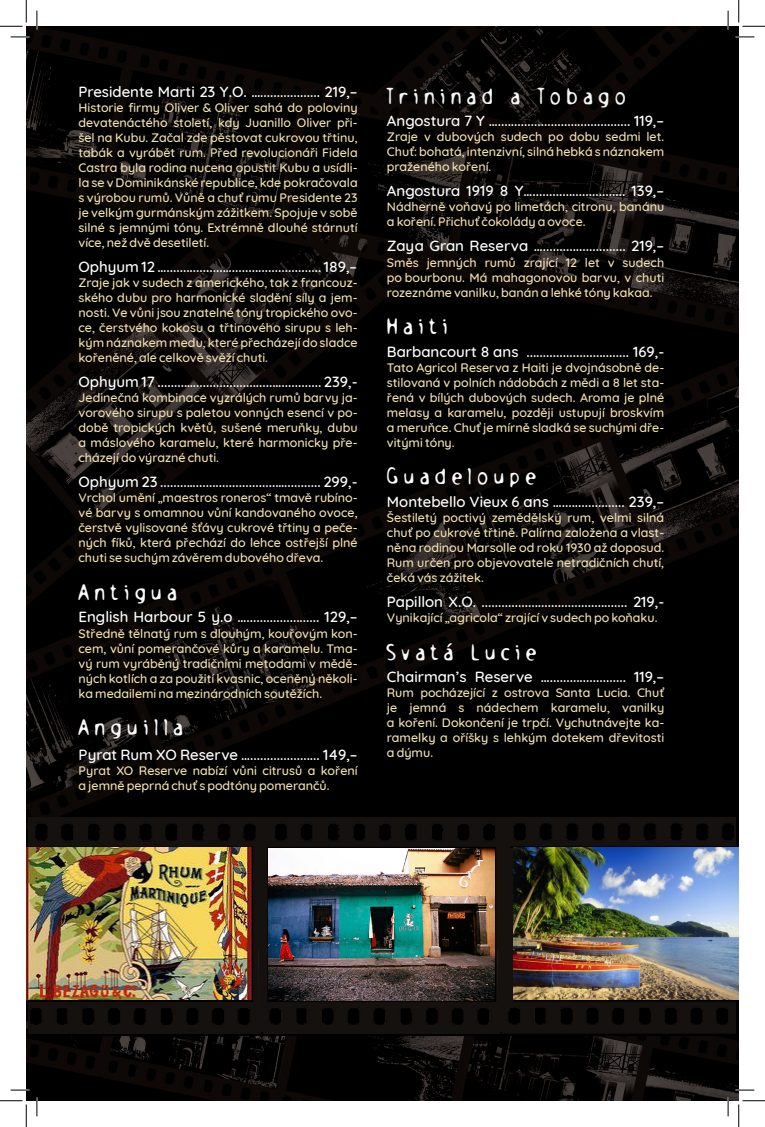
<style>
.page{position:relative;width:765px;height:1127px;background:#fff}
.page>*{position:absolute;margin:0;border:0;box-sizing:border-box;transform-origin:0 0}
.zeme_novy_nadpisy_rumak{font:22.5px "Holstein";letter-spacing:.25em;color:#fafafa}
.zeme_novy_nadpisy_rumak-2{font:22.5px "Holstein";letter-spacing:.25em;color:#f4f5f5}
.nadpis_rumak{font:500 15px "Quicksand";color:#fff}
.text_rumak_popis{font:500 15px "Quicksand";color:#fff}
.text_rumak_popis-2{font:500 12.5px/15px "Quicksand";color:#f1e0b0;text-align:justify}
</style>
<div class="page">
<img style="left:26px;top:26px;width:712px;height:1074px">
<img style="left:28px;top:816px;width:707px;height:219px">
<div style="left:504px;top:847px;width:8px;height:160px;background:#15110f"></div>
<img style="left:26px;top:847px;width:225px;height:152px">
<img style="left:513px;top:847px;width:225px;height:152px">
<img style="left:269px;top:847px;width:225px;height:153px">
<svg style="left:11px;top:36px;width:18px;height:2px"></svg>
<svg style="left:735px;top:36px;width:19px;height:2px"></svg>
<svg style="left:11px;top:1088px;width:18px;height:2px"></svg>
<svg style="left:735px;top:1088px;width:19px;height:2px"></svg>
<svg style="left:36px;top:11px;width:2px;height:18px"></svg>
<svg style="left:36px;top:1097px;width:2px;height:18px"></svg>
<svg style="left:727px;top:11px;width:2px;height:18px"></svg>
<svg style="left:727px;top:1097px;width:2px;height:18px"></svg>
<svg style="left:0;top:0;width:27px;height:27px"></svg>
<svg style="left:0;top:1100px;width:27px;height:26px"></svg>
<svg style="left:738px;top:0;width:27px;height:27px"></svg>
<svg style="left:738px;top:1100px;width:27px;height:26px"></svg>
<p class="nadpis_rumak" style="left:79px;top:79px;width:281px">Presidente Marti 23 Y.O. ….................. 219,–</p>
<p class="text_rumak_popis-2" style="left:79px;top:99px;width:281px">Historie firmy Oliver &amp; Oliver sahá do poloviny devatenáctého století, kdy Juanillo Oliver při&shy;šel na Kubu. Začal zde pěstovat cukrovou třtinu, tabák a vyrábět rum. Před revolucionáři Fidela Castra byla rodina nucena opustit Kubu a usídli&shy;la se v Dominikánské republice, kde pokračovala s výrobou rumů. Vůně a chuť rumu Presidente 23 je velkým gurmánským zážitkem. Spojuje v sobě silné s jemnými tóny. Extrémně dlouhé stárnutí více, než dvě desetiletí.</p>
<p class="text_rumak_popis" style="left:79px;top:254px;width:280px">Ophyum 12 ….................…........................... 189,–</p>
<p class="text_rumak_popis-2" style="left:79px;top:274px;width:281px">Zraje jak v sudech z amerického, tak z francouz&shy;ského dubu pro harmonické sladění síly a jem&shy;nosti. Ve vůni jsou znatelné tóny tropického ovo&shy;ce, čerstvého kokosu a třtinového sirupu s leh&shy;kým náznakem medu, které přecházejí do sladce kořeněné, ale celkově svěží chuti.</p>
<p class="nadpis_rumak" style="left:79px;top:369px;width:281px">Ophyum 17 ........…........................…............ 239,-</p>
<p class="text_rumak_popis-2" style="left:79px;top:389px;width:281px">Jedinečná kombinace vyzrálých rumů barvy ja&shy;vorového sirupu s paletou vonných esencí v po&shy;době tropických květů, sušené meruňky, dubu a máslového karamelu, které harmonicky pře&shy;cházejí do výrazné chuti.</p>
<p class="nadpis_rumak" style="left:79px;top:469px;width:281px">Ophyum 23 ........…........................…........... 299,-</p>
<p class="text_rumak_popis-2" style="left:79px;top:489px;width:281px">Vrchol umění „maestros roneros“ tmavě rubíno&shy;vé barvy s omamnou vůní kandovaného ovoce, čerstvě vylisované šťávy cukrové třtiny a peče&shy;ných fíků, která přechází do lehce ostřejší plné chuti se suchým závěrem dubového dřeva.</p>
<p class="zeme_novy_nadpisy_rumak" style="left:79px;top:578px;width:100px">Antigua</p>
<p class="nadpis_rumak" style="left:79px;top:605px;width:281px">English Harbour 5 y.o …...................... 129,–</p>
<p class="text_rumak_popis-2" style="left:79px;top:624px;width:281px">Středně tělnatý rum s dlouhým, kouřovým kon&shy;cem, vůní pomerančové kůry a karamelu. Tma&shy;vý rum vyráběný tradičními metodami v mědě&shy;ných kotlích a za použití kvasnic, oceněný několi&shy;ka medailemi na mezinárodních soutěžích.</p>
<p class="zeme_novy_nadpisy_rumak" style="left:79px;top:713px;width:106px">Anguilla</p>
<p class="nadpis_rumak" style="left:79px;top:742px;width:281px">Pyrat Rum XO Reserve …..................... 149,–</p>
<p class="text_rumak_popis-2" style="left:79px;top:762px;width:281px">Pyrat XO Reserve nabízí vůni citrusů a koření a jemně peprná chuť s podtóny pomerančů.</p>
<p class="zeme_novy_nadpisy_rumak-2" style="left:387px;top:82px;width:240px">Trininad a Tobago</p>
<p class="nadpis_rumak" style="left:387px;top:109px;width:279px">Angostura 7 Y …........................................ 119,–</p>
<p class="text_rumak_popis-2" style="left:387px;top:128px;width:279px">Zraje v dubových sudech po dobu sedmi let.<br>Chuť: bohatá, intenzivní, silná hebká s náznakem praženého koření.</p>
<p class="nadpis_rumak" style="left:387px;top:179px;width:279px">Angostura 1919 8 Y…............................ 139,–</p>
<p class="text_rumak_popis-2" style="left:387px;top:198px;width:279px">Nádherně voňavý po limetách, citronu, banánu a koření. Přichuť čokolády a ovoce.</p>
<p class="nadpis_rumak" style="left:387px;top:234px;width:279px">Zaya Gran Reserva …......................... 219,–</p>
<p class="text_rumak_popis-2" style="left:387px;top:253px;width:279px">Směs jemných rumů zrající 12 let v sudech po bourbonu. Má mahagonovou barvu, v chuti rozeznáme vanilku, banán a lehké tóny kakaa.</p>
<p class="zeme_novy_nadpisy_rumak" style="left:387px;top:312px;width:62px">Haiti</p>
<p class="nadpis_rumak" style="left:387px;top:339px;width:279px">Barbancourt 8 ans ............................... 169,-</p>
<p class="text_rumak_popis-2" style="left:387px;top:358px;width:279px">Tato Agricol Reserva z Haiti je dvojnásobně de&shy;stilovaná v polních nádobách z mědi a 8 let sta&shy;řená v bílých dubových sudech. Aroma je plné melasy a karamelu, později ustupují broskvím a meruňce. Chuť je mírně sladká se suchými dře&shy;vitými tóny.</p>
<p class="zeme_novy_nadpisy_rumak" style="left:387px;top:462px;width:150px">Guadeloupe</p>
<p class="nadpis_rumak" style="left:387px;top:489px;width:279px">Montebello Vieux 6 ans …................... 239,–</p>
<p class="text_rumak_popis-2" style="left:387px;top:508px;width:279px">Šestiletý poctivý zemědělský rum, velmi silná chuť po cukrové třtině. Palírna založena a vlast&shy;něna rodinou Marsolle od roku 1930 až doposud.<br>Rum určen pro objevovatele netradičních chutí, čeká vás zážitek.</p>
<p class="nadpis_rumak" style="left:387px;top:589px;width:279px">Papillon X.O. ............................................ 219,-</p>
<p class="text_rumak_popis-2" style="left:387px;top:608px;width:272px">Vynikající „agricola“ zrající v sudech po koňaku.</p>
<p class="zeme_novy_nadpisy_rumak" style="left:387px;top:637px;width:150px">Svatá Lucie</p>
<p class="nadpis_rumak" style="left:387px;top:664px;width:279px">Chairman’s Reserve …....................... 119,–</p>
<p class="text_rumak_popis-2" style="left:387px;top:684px;width:279px">Rum pocházející z ostrova Santa Lucia. Chuť je jemná s nádechem karamelu, vanilky a koření. Dokončení je trpčí. Vychutnávejte ka&shy;ramelky a oříšky s lehkým dotekem dřevitosti a dýmu.</p>
</div>
